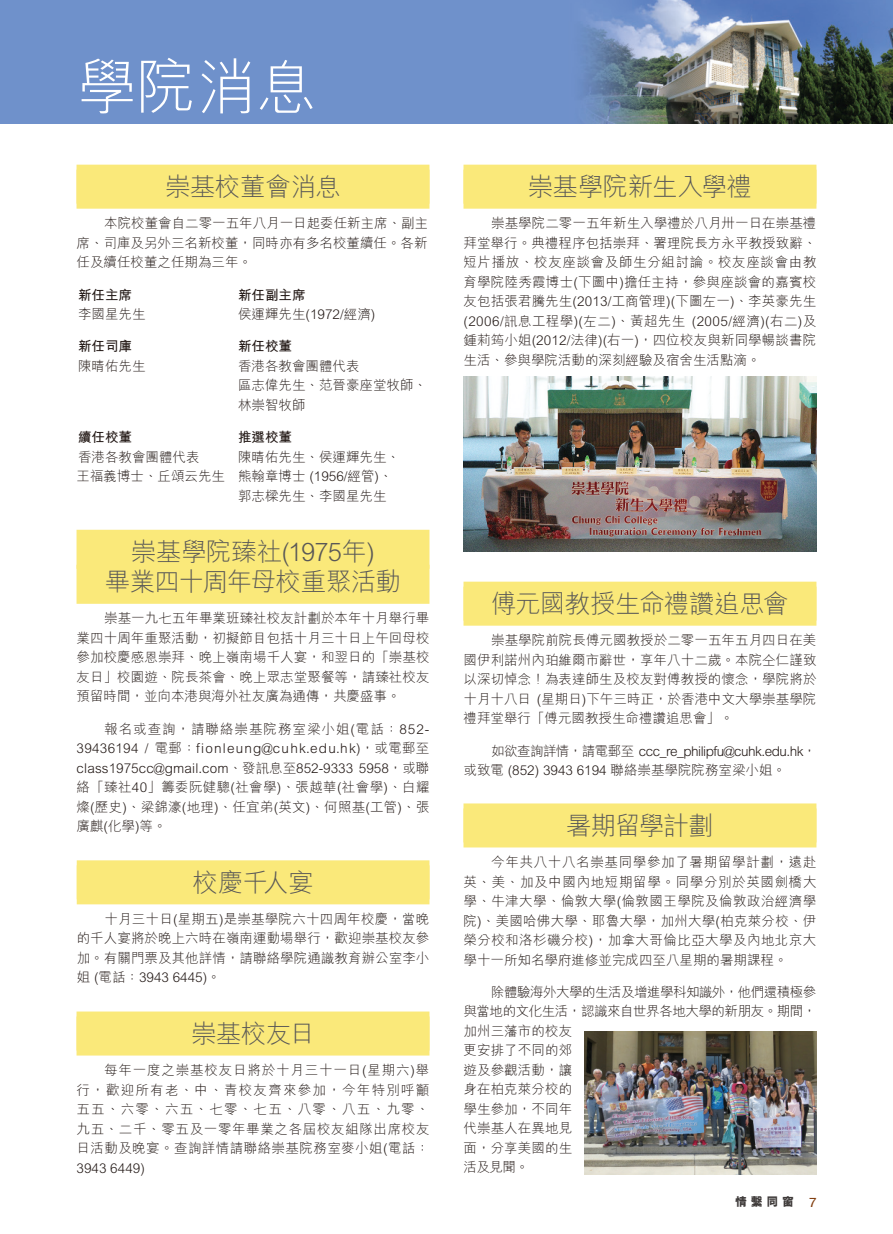
<style>
.page{position:relative;width:893px;height:1234px;background:#fff}
.page>*{position:absolute;margin:0;border:0;box-sizing:border-box;transform-origin:0 0}
.t1{font:300 60px "M Hei HK";color:#fff}
.t2{font:300 25.5px/30px "M Hei HK";letter-spacing:-.025em;color:#595857;text-align:center}
.t3{font:300 13.5px/19.5px "M Hei HK";color:#231916;text-align:justify}
.t4{font:300 13.5px/19.5px "M Hei HK";letter-spacing:-.035em;color:#231916}
.t5{font:700 13.5px "M Hei HK";color:#231916}
.t6{font:800 12px "M Hei HK";color:#3f3b3a}
.s1{font-family:"Swiss 721 BT";font-weight:400;font-size:13.5px;color:#813e0f}
</style>
<div class="page">
<img style="left:1px;top:0;width:892px;height:123px">
<img style="left:0;top:0;width:1px;height:1233px">
<div style="left:463px;top:165px;width:353px;height:39px;background:#fae97a"></div>
<div style="left:463px;top:170px;width:353px;height:39px;background:#fae97a"></div>
<img style="left:463px;top:376px;width:353px;height:175px">
<div style="left:77px;top:529px;width:352px;height:39px;background:#fae97a"></div>
<div style="left:77px;top:564px;width:352px;height:39px;background:#fae97a"></div>
<div style="left:77px;top:165px;width:352px;height:39px;background:#fae97a"></div>
<div style="left:77px;top:170px;width:352px;height:39px;background:#fae97a"></div>
<div style="left:463px;top:581px;width:353px;height:39px;background:#fae97a"></div>
<div style="left:463px;top:586px;width:353px;height:39px;background:#fae97a"></div>
<div style="left:463px;top:803px;width:353px;height:39px;background:#fae97a"></div>
<div style="left:463px;top:808px;width:353px;height:39px;background:#fae97a"></div>
<img style="left:585px;top:1031px;width:231px;height:143px">
<div style="left:77px;top:860px;width:352px;height:39px;background:#fae97a"></div>
<div style="left:77px;top:865px;width:352px;height:39px;background:#fae97a"></div>
<div style="left:77px;top:1011px;width:352px;height:39px;background:#fae97a"></div>
<div style="left:77px;top:1016px;width:352px;height:39px;background:#fae97a"></div>
<h1 class="t1" style="left:77px;top:45px;width:242px">學院消息</h1>
<h2 class="t2" style="left:165px;top:171px;width:177px">崇基校董會消息</h2>
<p class="t3" style="left:77px;top:213px;width:353px;text-indent:28px">本院校董會自二零一五年八月一日起委任新主席、副主席、司庫及另外三名新校董，同時亦有多名校董續任。各新任及續任校董之任期為三年。</p>
<p class="t5" style="left:78px;top:285px;width:55px">新任主席</p>
<p class="t5" style="left:238px;top:285px;width:69px">新任副主席</p>
<p class="t3" style="left:78px;top:304px;width:69px">李國星先生</p>
<p class="t3" style="left:238px;top:304px;width:139px">侯運輝先生(1972/經濟)</p>
<p class="t5" style="left:78px;top:336px;width:55px">新任司庫</p>
<p class="t5" style="left:238px;top:336px;width:55px">新任校董</p>
<p class="t3" style="left:78px;top:355px;width:69px">陳晴佑先生</p>
<p class="t3" style="left:238px;top:355px;width:190px;text-align:left">香港各教會團體代表<br>區志偉先生、范晉豪座堂牧師、林崇智牧師</p>
<p class="t5" style="left:78px;top:427px;width:55px">續任校董</p>
<p class="t5" style="left:238px;top:427px;width:55px">推選校董</p>
<p class="t3" style="left:78px;top:446px;width:123px">香港各教會團體代表</p>
<p class="t3" style="left:238px;top:446px;width:163px">陳晴佑先生、侯運輝先生、</p>
<p class="t3" style="left:77px;top:466px;width:318px">王福義博士、丘頌云先生 熊翰章博士 (1956/經管)、</p>
<p class="t3" style="left:238px;top:485px;width:150px">郭志樑先生、李國星先生</p>
<h2 class="t2" style="left:105px;top:536px;width:298px">崇基學院臻社(1975年)<br>畢業四十周年母校重聚活動</h2>
<p class="t3" style="left:77px;top:608px;width:355px;text-indent:28px">崇基一九七五年畢業班臻社校友計劃於本年十月舉行畢業四十周年重聚活動，初擬節目包括十月三十日上午回母校參加校慶感恩崇拜、晚上嶺南場千人宴，和翌日的「崇基校友日」校園遊、院長茶會、晚上眾志堂聚餐等，請臻社校友預留時間，並向本港與海外社友廣為通傳，共慶盛事。</p>
<p class="t3" style="left:77px;top:718px;width:354px;text-indent:28px">報名或查詢，請聯絡崇基院務室梁小姐(電話：852- 39436194 / 電郵：fionleung@cuhk.edu.hk)，或電郵至class1975cc@gmail.com、發訊息至852-9333 5958，或聯絡「臻社40」籌委阮健驄(社會學)、張越華(社會學)、白耀燦(歷史)、梁錦濠(地理)、任宜弟(英文)、何照基(工管)、張廣麒(化學)等。</p>
<h2 class="t2" style="left:193px;top:866px;width:123px">校慶千人宴</h2>
<p class="t3" style="left:77px;top:908px;width:354px;text-indent:28px">十月三十日(星期五)是崇基學院六十四周年校慶，當晚的千人宴將於晚上六時在嶺南運動場舉行，歡迎崇基校友參加。有關門票及其他詳情，請聯絡學院通識教育辦公室李小姐 (電話：3943 6445)。</p>
<h2 class="t2" style="left:191px;top:1017px;width:125px">崇基校友日</h2>
<p class="t3" style="left:77px;top:1059px;width:354px;text-indent:28px">每年一度之崇基校友日將於十月三十一日(星期六)舉行，歡迎所有老、中、青校友齊來參加，今年特別呼籲五五、六零、六五、七零、七五、八零、八五、九零、九五、二千、零五及一零年畢業之各屆校友組隊出席校友日活動及晚宴。查詢詳情請聯絡崇基院務室麥小姐(電話：3943 6449)</p>
<h2 class="t2" style="left:528px;top:171px;width:226px">崇基學院新生入學禮</h2>
<p class="t3" style="left:463px;top:213px;width:355px;text-indent:28px">崇基學院二零一五年新生入學禮於八月卅一日在崇基禮拜堂舉行。典禮程序包括崇拜、署理院長方永平教授致辭、短片播放、校友座談會及師生分組討論。校友座談會由教育學院陸秀霞博士(下圖中)擔任主持，參與座談會的嘉賓校友包括張君騰先生(2013/工商管理)(下圖左一)、李英豪先生(2006/訊息工程學)(左二)、黃超先生 (2005/經濟)(右二)及鍾莉筠小姐(2012/法律)(右一)，四位校友與新同學暢談書院生活、參與學院活動的深刻經驗及宿舍生活點滴。</p>
<h2 class="t2" style="left:491px;top:587px;width:299px">傅元國教授生命禮讚追思會</h2>
<p class="t3" style="left:463px;top:630px;width:355px;text-indent:28px">崇基學院前院長傅元國教授於二零一五年五月四日在美國伊利諾州內珀維爾市辭世，享年八十二歲。本院仝仁謹致以深切悼念！為表達師生及校友對傅教授的懷念，學院將於十月十八日 (星期日)下午三時正，於香港中文大學崇基學院禮拜堂舉行「傅元國教授生命禮讚追思會」。</p>
<p class="t4" style="left:463px;top:740px;width:354px;text-indent:28px">如欲查詢詳情，請電郵至 ccc_re_philipfu@cuhk.edu.hk，或致電 (852) 3943 6194 聯絡崇基學院院務室梁小姐。</p>
<h2 class="t2" style="left:566px;top:809px;width:149px">暑期留學計劃</h2>
<p class="t3" style="left:463px;top:851px;width:355px;text-indent:28px">今年共八十八名崇基同學參加了暑期留學計劃，遠赴英、美、加及中國內地短期留學。同學分別於英國劍橋大學、牛津大學、倫敦大學(倫敦國王學院及倫敦政治經濟學院)、美國哈佛大學、耶魯大學，加州大學(柏克萊分校、伊榮分校和洛杉磯分校)，加拿大哥倫比亞大學及內地北京大學十一所知名學府進修並完成四至八星期的暑期課程。</p>
<p class="t4" style="left:463px;top:981px;width:354px;text-indent:28px">除體驗海外大學的生活及增進學科知識外，他們還積極參與當地的文化生活，認識來自世界各地大學的新朋友。期間，加州三藩市的校友<br>更安排了不同的郊<br>遊及參觀活動，讓<br>身在柏克萊分校的<br>學生參加，不同年<br>代崇基人在異地見<br>面，分享美國的生<br>活及見聞。</p>
<p class="t6" style="left:735px;top:1193px;width:83px">情 繫 同 窗 <span class="s1">7</span></p>
</div>
